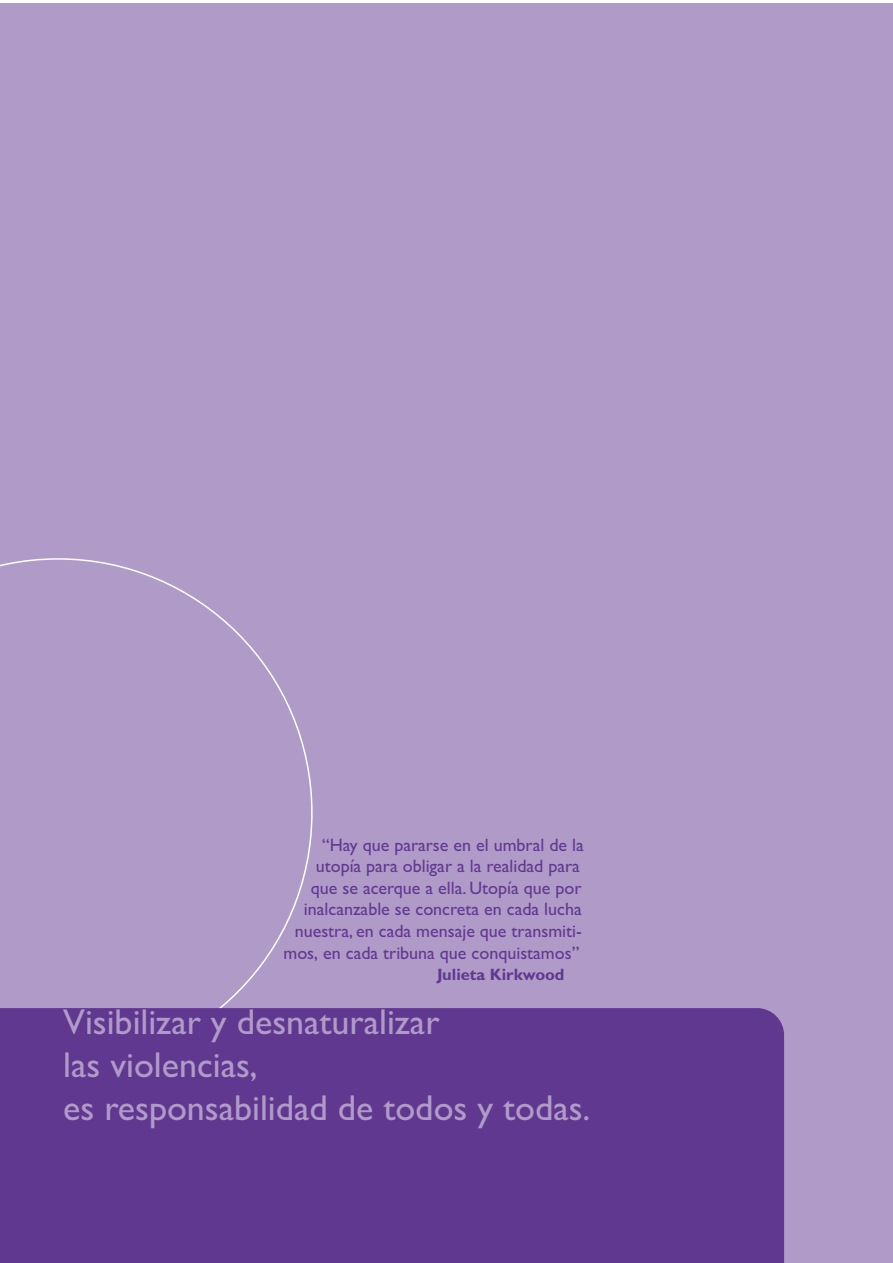
<style>
.page{position:relative;width:893px;height:1263px;background:#fff}
.page>*{position:absolute;margin:0;border:0;box-sizing:border-box;transform-origin:0 0}
.t1{font:36px/43.2px "Gill Sans";color:#b09bc8}
.t2{font:18px/21.6px "Gill Sans";color:#613890;text-align:right}
.t3{font:700 16.5px "Gill Sans";color:#613890}
</style>
<div class="page">
<div style="left:0;top:3px;width:892px;height:1260px;background:#b09bc8"></div>
<svg style="left:0;top:558px;width:313px;height:450px"></svg>
<div style="left:0;top:1008px;width:784px;height:255px;background:#613890"></div>
<p class="t2" style="left:283px;top:834px;width:302px">“Hay que pararse en el umbral de la utopía para obligar a la realidad para<br>que se acerque a ella. Utopía que por inalcanzable se concreta en cada lucha nuestra, en cada mensaje que transmiti&shy;mos, en cada tribuna que conquistamos”</p>
<p class="t3" style="left:437px;top:965px;width:129px">Julieta Kirkwood</p>
<h1 class="t1" style="left:63px;top:1000px;width:529px">Visibilizar y desnaturalizar<br>las violencias,<br>es responsabilidad de todos y todas.</h1>
</div>
